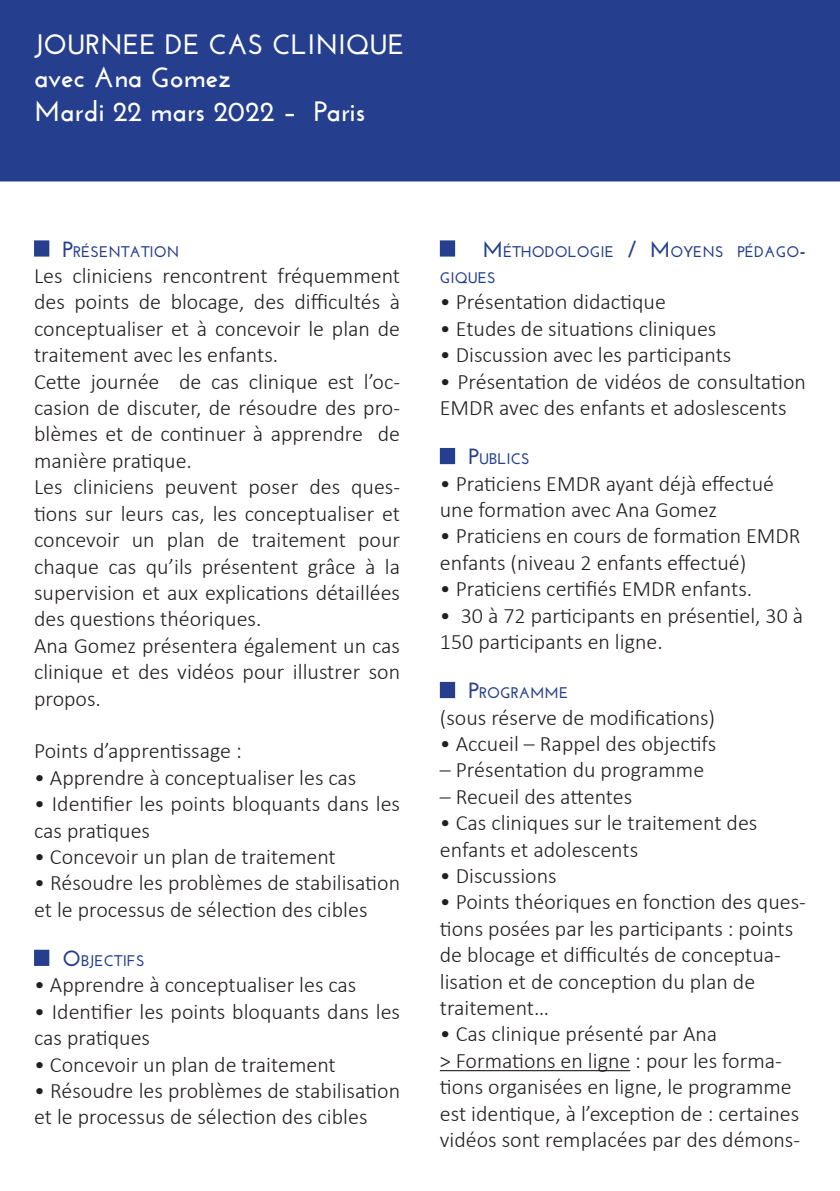
<style>
.page{position:relative;width:840px;height:1191px;background:#fff}
.page>*{position:absolute;margin:0;border:0;box-sizing:border-box;transform-origin:0 0}
.titre{font:700 28px "Josefin Sans";color:#fff}
.t1{font:300 22px/26.4px "Calibri";color:#231f20}
.titre_carré_bleu{font:700 15.4px/26.4px "Josefin Sans";color:#253f8e}
.s1{font-size:22px}
</style>
<div class="page">
<div style="left:0;top:0;width:839px;height:181px;background:#253f8e"></div>
<div style="left:34px;top:240px;width:15px;height:16px;background:#253f8e"></div>
<div style="left:34px;top:949px;width:15px;height:17px;background:#253f8e;border:2px solid #253f8e"></div>
<hr style="left:439px;top:1070px;width:191px;height:1px;background:#231f20">
<div style="left:439px;top:240px;width:16px;height:16px;background:#253f8e;border:2px solid #253f8e"></div>
<div style="left:439px;top:448px;width:16px;height:16px;background:#253f8e;border:2px solid #253f8e"></div>
<div style="left:439px;top:682px;width:16px;height:16px;background:#253f8e;border:2px solid #253f8e"></div>
<p class="titre" style="left:34px;top:27px;width:372px">JOURNEE DE CAS CLINIQUE</p>
<p class="titre" style="left:34px;top:61px;width:198px">avec Ana Gomez</p>
<p class="titre" style="left:34px;top:95px;width:333px">Mardi 22 mars 2022 – Paris</p>
<p class="titre_carré_bleu" style="left:62px;top:238px;width:118px"><span class="s1">P</span>RÉSENTATION</p>
<p class="t1" style="left:34px;top:261px;width:367px;text-align:justify">Les cliniciens rencontrent fréquemment des points de blocage, des difficultés à conceptualiser et à concevoir le plan de traitement avec les enfants.</p>
<p class="t1" style="left:34px;top:367px;width:367px;text-align:justify">Cette journée de cas clinique est l’oc&shy;casion de discuter, de résoudre des pro&shy;blèmes et de continuer à apprendre de manière pratique.</p>
<p class="t1" style="left:34px;top:473px;width:367px;text-align:justify">Les cliniciens peuvent poser des ques&shy;tions sur leurs cas, les conceptualiser et concevoir un plan de traitement pour chaque cas qu’ils présentent grâce à la supervision et aux explications détaillées des questions théoriques.</p>
<p class="t1" style="left:34px;top:631px;width:367px;text-align:justify">Ana Gomez présentera également un cas clinique et des vidéos pour illustrer son propos.</p>
<p class="t1" style="left:34px;top:737px;width:209px">Points d’apprentissage :</p>
<p class="t1" style="left:34px;top:763px;width:324px">• Apprendre à conceptualiser les cas</p>
<p class="t1" style="left:34px;top:789px;width:367px">• Identifier les points bloquants dans les cas pratiques</p>
<p class="t1" style="left:34px;top:842px;width:303px">• Concevoir un plan de traitement</p>
<p class="t1" style="left:34px;top:869px;width:367px">• Résoudre les problèmes de stabilisation et le processus de sélection des cibles</p>
<p class="titre_carré_bleu" style="left:62px;top:947px;width:84px"><span class="s1">O</span>BJECTIFS</p>
<p class="t1" style="left:34px;top:970px;width:324px">• Apprendre à conceptualiser les cas</p>
<p class="t1" style="left:34px;top:997px;width:367px">• Identifier les points bloquants dans les cas pratiques</p>
<p class="t1" style="left:34px;top:1050px;width:303px">• Concevoir un plan de traitement</p>
<p class="t1" style="left:34px;top:1076px;width:367px">• Résoudre les problèmes de stabilisation et le processus de sélection des cibles</p>
<p class="titre_carré_bleu" style="left:439px;top:238px;width:367px;text-indent:43px"><span class="s1">M</span>ÉTHODOLOGIE <span class="s1">/ M</span>OYENS PÉDAGO<span class="s1">-<br></span>GIQUES</p>
<p class="t1" style="left:439px;top:288px;width:227px">• Présentation didactique</p>
<p class="t1" style="left:439px;top:314px;width:278px">• Etudes de situations cliniques</p>
<p class="t1" style="left:439px;top:341px;width:293px">• Discussion avec les participants</p>
<p class="t1" style="left:439px;top:367px;width:367px">• Présentation de vidéos de consultation<br>EMDR avec des enfants et adoslescents</p>
<p class="titre_carré_bleu" style="left:468px;top:446px;width:63px"><span class="s1">P</span>UBLICS</p>
<p class="t1" style="left:439px;top:469px;width:335px">• Praticiens EMDR ayant déjà effectué une formation avec Ana Gomez</p>
<p class="t1" style="left:439px;top:522px;width:362px">• Praticiens en cours de formation EMDR enfants (niveau 2 enfants effectué)</p>
<p class="t1" style="left:439px;top:574px;width:314px">• Praticiens certifiés EMDR enfants.</p>
<p class="t1" style="left:439px;top:601px;width:365px">• 30 à 72 participants en présentiel, 30 à<br>150 participants en ligne.</p>
<p class="titre_carré_bleu" style="left:468px;top:679px;width:101px"><span class="s1">P</span>ROGRAMM E</p>
<p class="t1" style="left:439px;top:703px;width:277px">(sous réserve de modifications)</p>
<p class="t1" style="left:439px;top:729px;width:278px">• Accueil – Rappel des objectifs</p>
<p class="t1" style="left:439px;top:756px;width:266px">– Présentation du programme</p>
<p class="t1" style="left:439px;top:782px;width:194px">– Recueil des attentes</p>
<p class="t1" style="left:439px;top:808px;width:319px">• Cas cliniques sur le traitement des enfants et adolescents</p>
<p class="t1" style="left:439px;top:861px;width:118px">• Discussions</p>
<p class="t1" style="left:439px;top:888px;width:367px">• Points théoriques en fonction des ques&shy;tions posées par les participants : points de blocage et difficultés de conceptua&shy;lisation et de conception du plan de traitement…</p>
<p class="t1" style="left:439px;top:1020px;width:279px">• Cas clinique présenté par Ana</p>
<p class="t1" style="left:439px;top:1046px;width:361px">&gt; Formations en ligne : pour les forma&shy;tions organisées en ligne, le programme est identique, à l’exception de : certaines vidéos sont remplacées par des démons-</p>
</div>
